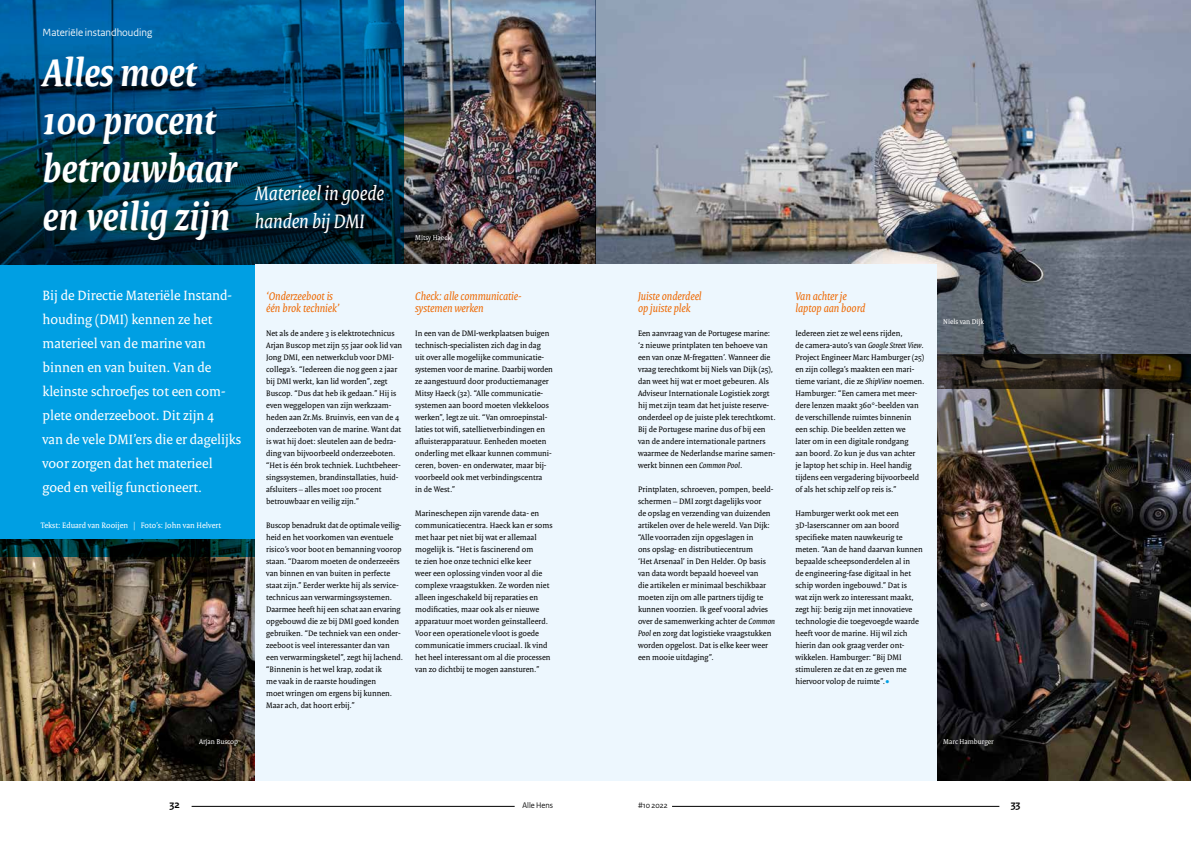
<style>
.page{position:relative;width:1191px;height:842px;background:#fff}
.page>*{position:absolute;margin:0;border:0;box-sizing:border-box;transform-origin:0 0}
.t1{font:italic 700 41px/47.8px "Rijksoverheid Serif";color:#fff}
.t2{font:italic 21px/28px "Rijksoverheid Serif";color:#fff}
.t3{font:14.5px/24px "Rijksoverheid Serif";color:#fff}
.t4{font:italic 12px/12px "Rijksoverheid Serif";color:#ed6b06}
.t5{font:11px "Rijksoverheid Sans Heading";color:#fff}
.t6{font:700 11px "Rijksoverheid Sans Heading";color:#000}
.t7{font:8.5px/12px "Rijksoverheid Serif";color:#000}
.t8{font:8.5px "Rijksoverheid Serif";color:#fff}
.t9{font:8.5px "Rijksoverheid Sans Heading";color:#000}
.t10{font:7.5px "Rijksoverheid Serif";color:#fff}
.s1{font-style:italic}
.s2{font-size:12.8px;color:#009fe3}
</style>
<div class="page">
<hr style="left:192px;top:806px;width:322px;height:1px;background:#000">
<hr style="left:672px;top:806px;width:327px;height:1px;background:#000">
<img style="left:595px;top:0;width:596px;height:355px">
<div style="left:0;top:264px;width:255px;height:293px;background:#009fe3"></div>
<img style="left:0;top:0;width:595px;height:264px">
<img style="left:0;top:540px;width:255px;height:240px">
<img style="left:936px;top:355px;width:255px;height:425px">
<div style="left:255px;top:264px;width:681px;height:516px;background:#edf7fe"></div>
<p class="t5" style="left:43px;top:26px;width:111px">Materiële instandhouding</p>
<h1 class="t1" style="left:43px;top:49px;width:196px">Alles moet<br>100 procent betrouwbaar en veilig zijn</h1>
<h2 class="t2" style="left:255px;top:179px;width:131px">Materieel in goede handen bij DMI</h2>
<p class="t10" style="left:415px;top:233px;width:37px">Mitsy Haeck</p>
<p class="t3" style="left:43px;top:283px;width:200px">Bij de Directie Materiële Instand&shy;houding (DMI) kennen ze het materieel van de marine van binnen en van buiten. Van de kleinste schroefjes tot een com&shy;plete onderzeeboot. Dit zijn 4<br>van de vele DMI’ers die er dagelijks voor zorgen dat het materieel goed en veilig functioneert.</p>
<p class="t8" style="left:41px;top:520px;width:182px">Tekst: Eduard van Rooijen | Foto’s: John van Helvert</p>
<h3 class="t4" style="left:266px;top:290px;width:75px">‘Onderzeeboot is één brok techniek’</h3>
<p class="t7" style="left:266px;top:327px;width:137px">Net als de andere 3 is elektrotechnicus Arjan Buscop met zijn 55 jaar ook lid van Jong DMI, een netwerkclub voor DMI&shy;collega’s. “Iedereen die nog geen 2 jaar bij DMI werkt, kan lid worden”, zegt Buscop. “Dus dat heb ik gedaan.” Hij is even weggelopen van zijn werkzaam&shy;heden aan Zr.Ms. Bruinvis, een van de 4 onderzeeboten van de marine. Want dat is wat hij doet: sleutelen aan de bedra&shy;ding van bijvoorbeeld onderzeeboten. “Het is één brok techniek. Luchtbeheer&shy;singssystemen, brandinstallaties, huid&shy;afsluiters – alles moet 100 procent betrouwbaar en veilig zijn.”</p>
<p class="t7" style="left:266px;top:519px;width:138px">Buscop benadrukt dat de optimale veilig&shy;heid en het voorkomen van eventuele risico’s voor boot en bemanning voorop staan. “Daarom moeten de onderzeeërs van binnen en van buiten in perfecte staat zijn.” Eerder werkte hij als service&shy;technicus aan verwarmingssystemen.<br>Daarmee heeft hij een schat aan ervaring opgebouwd die ze bij DMI goed konden gebruiken. “De techniek van een onder&shy;zeeboot is veel interessanter dan van een verwarmingsketel”, zegt hij lachend. “Binnenin is het wel krap, zodat ik<br>me vaak in de raarste houdingen<br>moet wringen om ergens bij kunnen.<br>Maar ach, dat hoort erbij.”</p>
<h3 class="t4" style="left:415px;top:290px;width:107px">Check: alle communicatie&shy;systemen werken</h3>
<p class="t7" style="left:415px;top:327px;width:139px">In een van de DMI-werkplaatsen buigen technisch-specialisten zich dag in dag<br>uit over alle mogelijke communicatie&shy;systemen voor de marine. Daarbij worden ze aangestuurd door productiemanager Mitsy Haeck (32). “Alle communicatie&shy;systemen aan boord moeten vlekkeloos werken”, legt ze uit. “Van omroepinstal&shy;laties tot wifi, satellietverbindingen en af-luisterapparatuur. Eenheden moeten onderling met elkaar kunnen communi&shy;ceren, boven- en onderwater, maar bij&shy;voorbeeld ook met verbindingscentra<br>in de West.”</p>
<p class="t7" style="left:415px;top:507px;width:139px">Marineschepen zijn varende data- en communicatiecentra. Haeck kan er soms met haar pet niet bij wat er allemaal mogelijk is. “Het is fascinerend om<br>te zien hoe onze technici elke keer<br>weer een oplossing vinden voor al die complexe vraagstukken. Ze worden niet alleen ingeschakeld bij reparaties en modificaties, maar ook als er nieuwe apparatuur moet worden geïnstalleerd.<br>Voor een operationele vloot is goede communicatie immers cruciaal. Ik vind het heel interessant om al die processen van zo dichtbij te mogen aansturen.”</p>
<h3 class="t4" style="left:638px;top:290px;width:65px">Juiste onderdeel op juiste plek</h3>
<p class="t7" style="left:638px;top:327px;width:139px">Een aanvraag van de Portugese marine: ‘2 nieuwe printplaten ten behoeve van een van onze M-fregatten’. Wanneer die vraag terechtkomt bij Niels van Dijk (25), dan weet hij wat er moet gebeuren. Als Adviseur Internationale Logistiek zorgt hij met zijn team dat het juiste reserve&shy;onderdeel op de juiste plek terechtkomt.<br>Bij de Portugese marine dus of bij een van de andere internationale partners waarmee de Nederlandse marine samen&shy;werkt binnen een <span class="s1">Common Pool</span>.</p>
<p class="t7" style="left:638px;top:483px;width:139px">Printplaten, schroeven, pompen, beeld&shy;schermen – DMI zorgt dagelijks voor<br>de opslag en verzending van duizenden artikelen over de hele wereld. Van Dijk: “Alle voorraden zijn opgeslagen in<br>ons opslag- en distributiecentrum<br>‘Het Arsenaal’ in Den Helder. Op basis van data wordt bepaald hoeveel van<br>die artikelen er minimaal beschikbaar moeten zijn om alle partners tijdig te kunnen voorzien. Ik geef vooral advies over de samenwerking achter de <span class="s1">Common Pool</span> en zorg dat logistieke vraagstukken worden opgelost. Dat is elke keer weer een mooie uitdaging”.</p>
<h3 class="t4" style="left:795px;top:290px;width:71px">Van achter je laptop aan boord</h3>
<p class="t7" style="left:795px;top:327px;width:131px">Iedereen ziet ze wel eens rijden,<br>de camera-auto’s van <span class="s1">Google Street View</span>.<br>Project Engineer Marc Hamburger (25) en zijn collega’s maakten een mari&shy;tieme variant, die ze <span class="s1">ShipView</span> noemen.<br>Hamburger: “Een camera met meer&shy;dere lenzen maakt 360°-beelden van de verschillende ruimtes binnenin een schip. Die beelden zetten we<br>later om in een digitale rondgang<br>aan boord. Zo kun je dus van achter<br>je laptop het schip in. Heel handig tijdens een vergadering bijvoorbeeld of als het schip zelf op reis is.”</p>
<p class="t7" style="left:795px;top:507px;width:129px">Hamburger werkt ook met een<br>3D-laserscanner om aan boord specifieke maten nauwkeurig te meten. “Aan de hand daarvan kunnen bepaalde scheepsonderdelen al in<br>de engineering-fase digitaal in het schip worden ingebouwd.” Dat is<br>wat zijn werk zo interessant maakt, zegt hij: bezig zijn met innovatieve technologie die toegevoegde waarde heeft voor de marine. Hij wil zich hierin dan ook graag verder ont&shy;wikkelen. Hamburger: “Bij DMI stimuleren ze dat en ze geven me hiervoor volop de ruimte”.<span class="s2">•</span></p>
<p class="t10" style="left:943px;top:317px;width:42px">Niels van Dijk</p>
<p class="t10" style="left:199px;top:737px;width:41px">Arjan Buscop</p>
<p class="t10" style="left:943px;top:737px;width:52px">Marc Hamburger</p>
<p class="t6" style="left:170px;top:798px;width:12px">32</p>
<p class="t9" style="left:522px;top:800px;width:32px">Alle Hens</p>
<p class="t9" style="left:638px;top:800px;width:31px">#10 2022</p>
<p class="t6" style="left:1010px;top:798px;width:11px">33</p>
</div>
